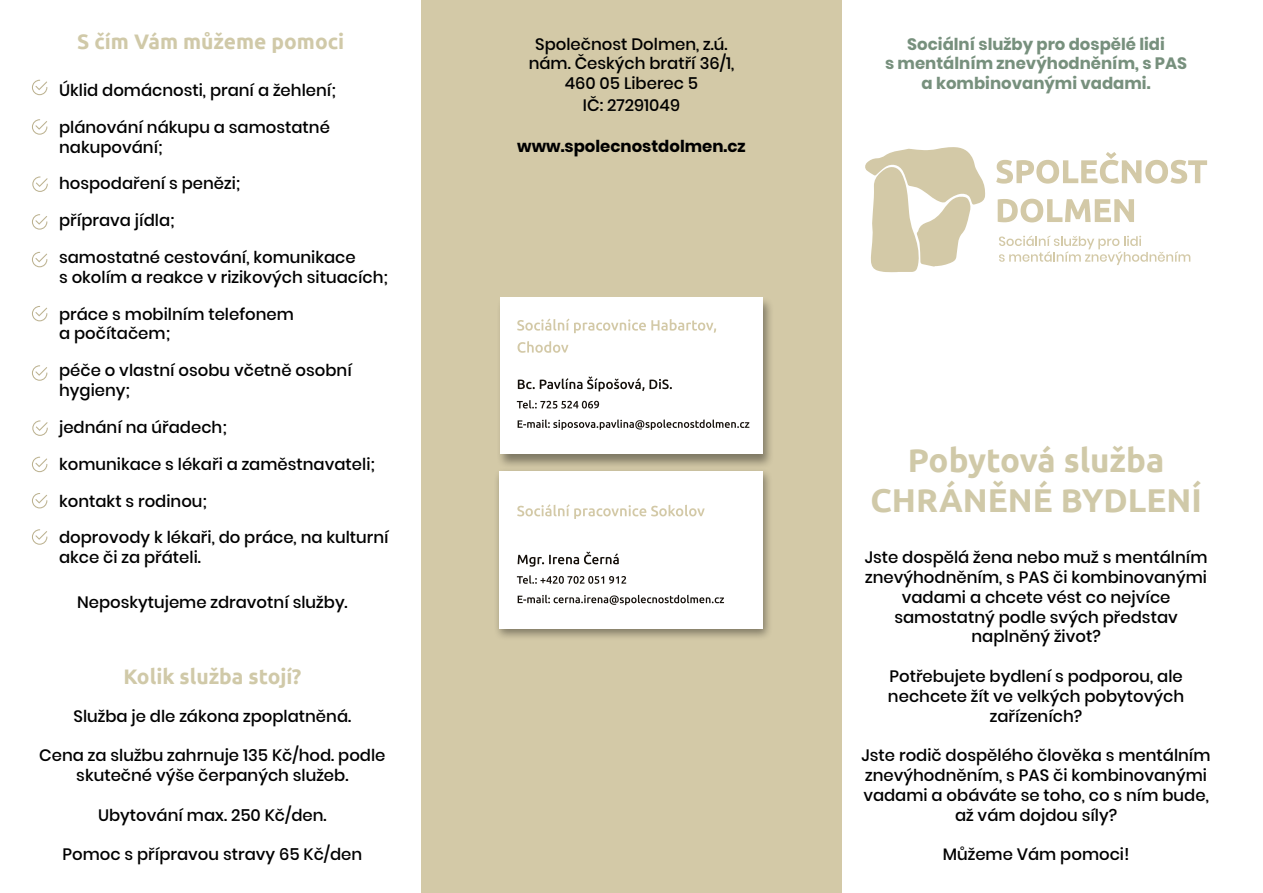
<style>
.page{position:relative;width:1263px;height:893px;background:#fff}
.page>*{position:absolute;margin:0;border:0;box-sizing:border-box;transform-origin:0 0}
.t1{font:700 33px/39.6px "Ubuntu";color:#d0c9a8;text-align:center}
.t2{font:700 21px "Ubuntu";color:#d0c9a8}
.t3{font:500 16.5px/19.8px "Poppins";color:#000;text-align:center}
.t4{font:700 16.5px/19.8px "Poppins";color:#77907d;text-align:center}
.t5{font:700 16.5px "Poppins";color:#000}
</style>
<div class="page">
<div style="left:421px;top:0;width:420px;height:893px;background:#d3c9a7"></div>
<svg style="left:865px;top:147px;width:120px;height:125px"></svg>
<svg style="left:996px;top:152px;width:211px;height:32px"></svg>
<svg style="left:998px;top:199px;width:136px;height:23px"></svg>
<svg style="left:999px;top:235px;width:191px;height:30px"></svg>
<svg style="left:32px;top:80px;width:15px;height:15px"></svg>
<svg style="left:32px;top:119px;width:15px;height:16px"></svg>
<svg style="left:32px;top:176px;width:16px;height:16px"></svg>
<svg style="left:32px;top:214px;width:15px;height:16px"></svg>
<svg style="left:32px;top:252px;width:15px;height:15px"></svg>
<svg style="left:32px;top:306px;width:15px;height:15px"></svg>
<svg style="left:32px;top:365px;width:15px;height:16px"></svg>
<svg style="left:32px;top:420px;width:16px;height:16px"></svg>
<svg style="left:32px;top:457px;width:15px;height:15px"></svg>
<svg style="left:32px;top:493px;width:15px;height:15px"></svg>
<svg style="left:32px;top:529px;width:15px;height:16px"></svg>
<div style="left:496px;top:296px;width:279px;height:173px;background:#000;opacity:.4"></div>
<div style="left:500px;top:297px;width:262px;height:156px;background:#fff"></div>
<svg style="left:517px;top:319px;width:199px;height:34px"></svg>
<svg style="left:517px;top:376px;width:232px;height:54px"></svg>
<div style="left:493px;top:467px;width:280px;height:174px;background:#000;opacity:.4"></div>
<div style="left:500px;top:472px;width:263px;height:157px;background:#fff"></div>
<svg style="left:517px;top:504px;width:188px;height:15px"></svg>
<svg style="left:517px;top:552px;width:207px;height:53px"></svg>
<p class="t2" style="left:77px;top:28px;width:269px">S čím Vám můžeme pomoci</p>
<p class="t3" style="left:59px;top:80px;width:278px">Úklid domácnosti, praní a žehlení;</p>
<p class="t3" style="left:59px;top:117px;width:272px;text-align:left">plánování nákupu a samostatné nakupování;</p>
<p class="t3" style="left:59px;top:174px;width:183px">hospodaření s penězi;</p>
<p class="t3" style="left:59px;top:211px;width:117px">příprava jídla;</p>
<p class="t3" style="left:59px;top:247px;width:331px;text-align:left">samostatné cestování, komunikace<br>s okolím a reakce v rizikových situacích;</p>
<p class="t3" style="left:59px;top:304px;width:236px;text-align:left">práce s mobilním telefonem a počítačem;</p>
<p class="t3" style="left:59px;top:361px;width:294px;text-align:left">péče o vlastní osobu včetně osobní hygieny;</p>
<p class="t3" style="left:59px;top:417px;width:169px">jednání na úřadech;</p>
<p class="t3" style="left:59px;top:454px;width:317px">komunikace s lékaři a zaměstnavateli;</p>
<p class="t3" style="left:59px;top:491px;width:150px">kontakt s rodinou;</p>
<p class="t3" style="left:59px;top:528px;width:331px;text-align:left">doprovody k lékaři, do práce, na kulturní akce či za přáteli.</p>
<p class="t3" style="left:77px;top:592px;width:272px">Neposkytujeme zdravotní služby.</p>
<p class="t2" style="left:123px;top:664px;width:179px">Kolik služba stojí?</p>
<p class="t3" style="left:74px;top:706px;width:279px">Služba je dle zákona zpoplatněná.</p>
<p class="t3" style="left:39px;top:746px;width:348px">Cena za službu zahrnuje 135 Kč/hod. podle skutečné výše čerpaných služeb.</p>
<p class="t3" style="left:98px;top:805px;width:230px">Ubytování max. 250 Kč/den.</p>
<p class="t3" style="left:63px;top:845px;width:301px">Pomoc s přípravou stravy 65 Kč/den</p>
<p class="t3" style="left:529px;top:34px;width:207px">Společnost Dolmen, z.ú. nám. Českých bratří 36/1,<br>460 05 Liberec 5</p>
<p class="t3" style="left:583px;top:95px;width:99px">IČ: 27291049</p>
<p class="t5" style="left:517px;top:137px;width:230px">www.spolecnostdolmen.cz</p>
<p class="t4" style="left:885px;top:34px;width:303px">Sociální služby pro dospělé lidi<br>s mentálním znevýhodněním, s PAS a kombinovanými vadami.</p>
<h1 class="t1" style="left:870px;top:440px;width:333px">Pobytová služba<br>CHRÁNĚNÉ BYDLENÍ</h1>
<p class="t3" style="left:865px;top:547px;width:344px">Jste dospělá žena nebo muž s mentálním znevýhodněním, s PAS či kombinovanými vadami a chcete vést co nejvíce samostatný podle svých představ naplněný život?</p>
<p class="t3" style="left:888px;top:666px;width:298px">Potřebujete bydlení s podporou, ale nechcete žít ve velkých pobytových zařízeních?</p>
<p class="t3" style="left:862px;top:745px;width:350px">Jste rodič dospělého člověka s mentálním znevýhodněním, s PAS či kombinovanými vadami a obáváte se toho, co s ním bude, až vám dojdou síly?</p>
<p class="t3" style="left:943px;top:844px;width:188px">Můžeme Vám pomoci!</p>
</div>
